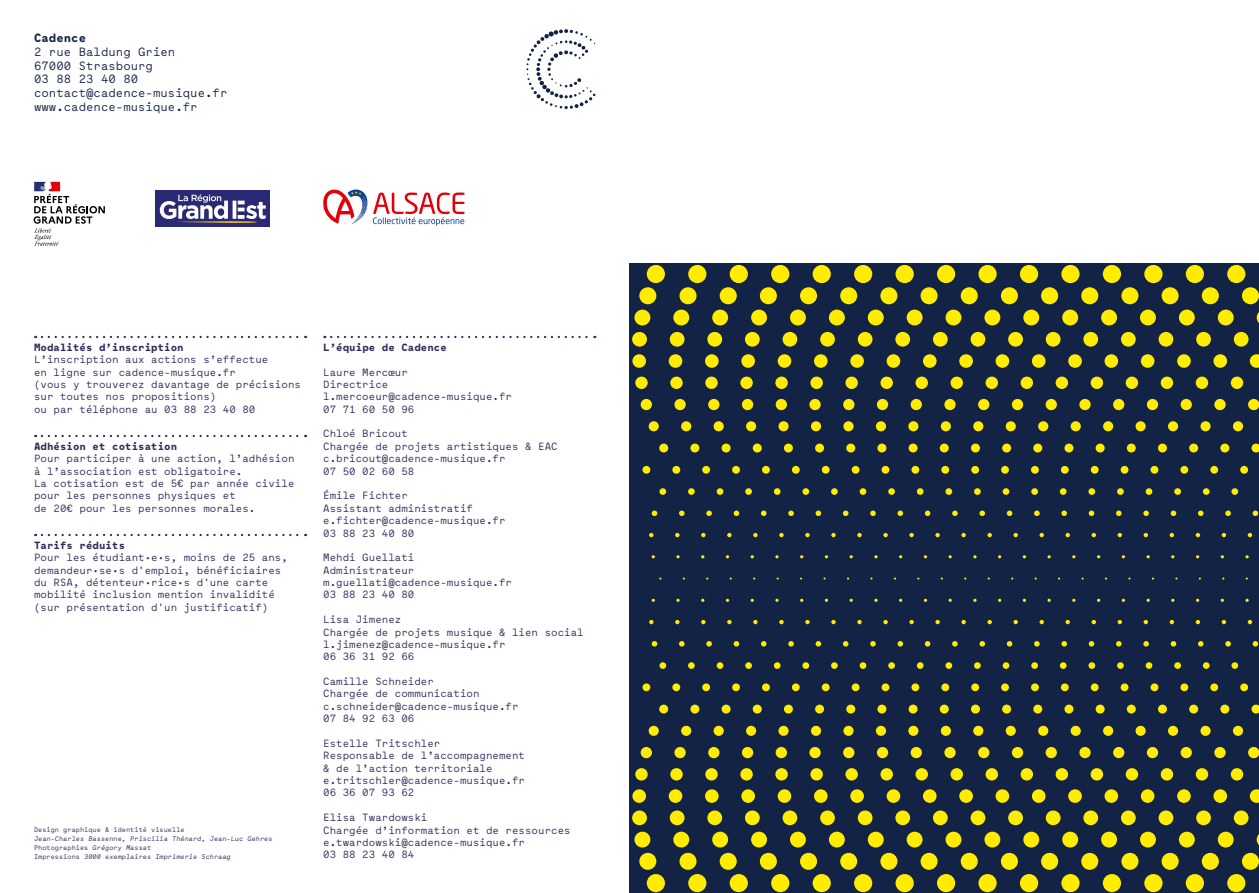
<style>
.page{position:relative;width:1259px;height:893px;background:#fff}
.page>*{position:absolute;margin:0;border:0;box-sizing:border-box;transform-origin:0 0}
.t1{font:12px/13.8px "Maax Mono";color:#122345}
.t2{font:700 12px "Maax Mono";color:#122345}
.t3{font:10.5px/12.5px "Maax Mono";color:#2f295b}
.t4{font:700 10.5px "Maax Mono";color:#2f295b}
.t5{font:italic 6.75px/9px "Maax Mono";color:#2f295b}
.t6{font:6.75px "Maax Mono";color:#2f295b}
.s1{font-style:normal}
</style>
<div class="page">
<div style="left:156px;top:190px;width:114px;height:37px;background:#292a73"></div>
<svg style="left:160px;top:194px;width:106px;height:29px"></svg>
<svg style="left:34px;top:182px;width:71px;height:64px"></svg>
<svg style="left:323px;top:189px;width:142px;height:37px"></svg>
<svg style="left:42px;top:336px;width:264px;height:2px"></svg>
<svg style="left:42px;top:435px;width:264px;height:2px"></svg>
<svg style="left:42px;top:534px;width:264px;height:2px"></svg>
<svg style="left:331px;top:336px;width:264px;height:2px"></svg>
<div style="left:629px;top:264px;width:630px;height:629px;background:#122345"></div>
<svg style="left:639px;top:853px;width:620px;height:39px"></svg>
<svg style="left:634px;top:832px;width:625px;height:15px"></svg>
<svg style="left:632px;top:810px;width:617px;height:15px"></svg>
<svg style="left:632px;top:789px;width:627px;height:14px"></svg>
<svg style="left:635px;top:768px;width:609px;height:12px"></svg>
<svg style="left:640px;top:747px;width:619px;height:11px"></svg>
<svg style="left:648px;top:726px;width:596px;height:10px"></svg>
<svg style="left:659px;top:705px;width:600px;height:8px"></svg>
<svg style="left:642px;top:683px;width:607px;height:8px"></svg>
<svg style="left:659px;top:662px;width:580px;height:7px"></svg>
<svg style="left:652px;top:641px;width:607px;height:6px"></svg>
<svg style="left:649px;top:620px;width:604px;height:4px"></svg>
<svg style="left:651px;top:599px;width:598px;height:3px"></svg>
<svg style="left:659px;top:578px;width:589px;height:2px"></svg>
<svg style="left:651px;top:555px;width:598px;height:3px"></svg>
<svg style="left:649px;top:533px;width:604px;height:4px"></svg>
<svg style="left:652px;top:511px;width:607px;height:5px"></svg>
<svg style="left:659px;top:488px;width:580px;height:7px"></svg>
<svg style="left:642px;top:466px;width:607px;height:8px"></svg>
<svg style="left:659px;top:444px;width:600px;height:8px"></svg>
<svg style="left:648px;top:421px;width:596px;height:10px"></svg>
<svg style="left:640px;top:399px;width:619px;height:11px"></svg>
<svg style="left:635px;top:377px;width:609px;height:12px"></svg>
<svg style="left:632px;top:354px;width:627px;height:14px"></svg>
<svg style="left:632px;top:332px;width:617px;height:15px"></svg>
<svg style="left:634px;top:310px;width:625px;height:15px"></svg>
<svg style="left:639px;top:265px;width:620px;height:39px"></svg>
<svg style="left:526px;top:29px;width:69px;height:80px"></svg>
<p class="t2" style="left:34px;top:30px;width:54px">Cadence</p>
<p class="t1" style="left:34px;top:44px;width:195px">2 rue Baldung Grien<br>67000 Strasbourg<br>03 88 23 40 80 contact@cadence-musique.fr www.cadence-musique.fr</p>
<p class="t4" style="left:34px;top:340px;width:151px">Modalités d’inscription</p>
<p class="t3" style="left:34px;top:353px;width:268px">L’inscription aux actions s’effectue<br>en ligne sur cadence-musique.fr<br>(vous y trouverez davantage de précisions sur toutes nos propositions)<br>ou par téléphone au 03 88 23 40 80</p>
<p class="t4" style="left:34px;top:439px;width:145px">Adhésion et cotisation</p>
<p class="t3" style="left:34px;top:452px;width:262px">Pour participer à une action, l’adhésion à l’association est obligatoire.<br>La cotisation est de 5€ par année civile pour les personnes physiques et<br>de 20€ pour les personnes morales.</p>
<p class="t4" style="left:34px;top:538px;width:93px">Tarifs réduits</p>
<p class="t3" style="left:34px;top:551px;width:255px">Pour les étudiant·e·s, moins de 25 ans, demandeur·se·s d'emploi, bénéficiaires du RSA, détenteur·rice·s d'une carte mobilité inclusion mention invalidité (sur présentation d'un justificatif)</p>
<p class="t6" style="left:34px;top:825px;width:152px">Design graphique &amp; identité visuelle</p>
<p class="t5" style="left:34px;top:834px;width:240px">Jean-Charles Bassenne, Priscilia Thénard, Jean-Luc Gehres<br><span class="s1">Photographies</span> Grégory Massat<br><span class="s1">Impressions</span> 3000 exemplaires Imprimerie Schraag</p>
<p class="t4" style="left:323px;top:340px;width:125px">L’équipe de Cadence</p>
<p class="t3" style="left:323px;top:365px;width:190px">Laure Mercœur<br>Directrice l.mercoeur@cadence-musique.fr<br>07 71 60 50 96</p>
<p class="t3" style="left:323px;top:427px;width:236px">Chloé Bricout<br>Chargée de projets artistiques &amp; EAC c.bricout@cadence-musique.fr<br>07 50 02 60 58</p>
<p class="t3" style="left:323px;top:489px;width:184px">Émile Fichter<br>Assistant administratif e.fichter@cadence-musique.fr<br>03 88 23 40 80</p>
<p class="t3" style="left:323px;top:551px;width:190px">Mehdi Guellati<br>Administrateur m.guellati@cadence-musique.fr<br>03 88 23 40 80</p>
<p class="t3" style="left:323px;top:613px;width:262px">Lisa Jimenez<br>Chargée de projets musique &amp; lien social l.jimenez@cadence-musique.fr<br>06 36 31 92 66</p>
<p class="t3" style="left:323px;top:675px;width:197px">Camille Schneider<br>Chargée de communication c.schneider@cadence-musique.fr<br>07 84 92 63 06</p>
<p class="t3" style="left:323px;top:737px;width:203px">Estelle Tritschler<br>Responsable de l’accompagnement &amp; de l’action territoriale e.tritschler@cadence-musique.fr<br>06 36 07 93 62</p>
<p class="t3" style="left:323px;top:811px;width:249px">Elisa Twardowski<br>Chargée d’information et de ressources e.twardowski@cadence-musique.fr<br>03 88 23 40 84</p>
</div>
